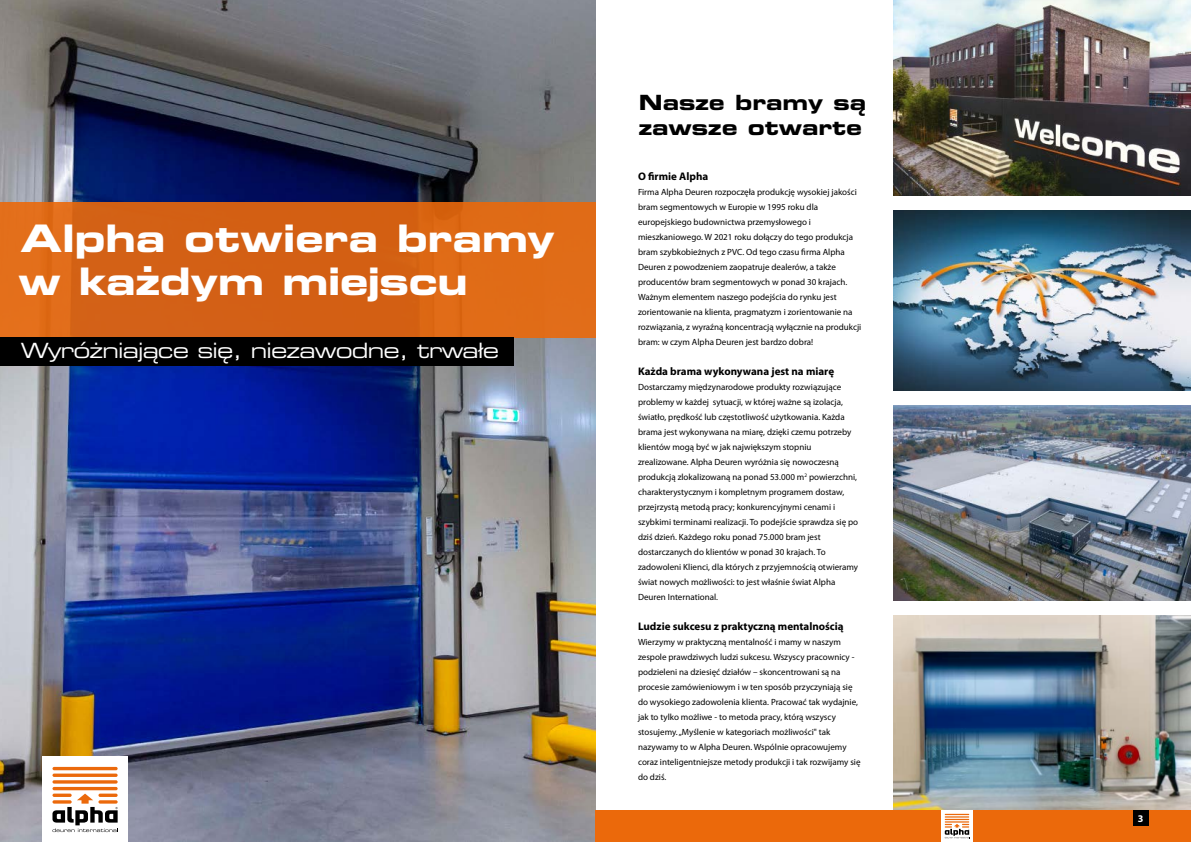
<style>
.page{position:relative;width:1191px;height:842px;background:#fff}
.page>*{position:absolute;margin:0;border:0;box-sizing:border-box;transform-origin:0 0}
.t1{font:38px "Eurostile LT Pro Bold Ex 2";letter-spacing:-.01em;color:#fff}
.t2{font:21px "Eurostile LT Pro Ex 2";letter-spacing:-.04em;color:#fff}
.t3{font:21px/25px "Eurostile LT Pro Bold Ex 2";color:#000}
.t4{font:700 11px "Myriad Pro";color:#000}
.t5{font:700 10.2px "Myriad Pro";color:#fff}
.t6{font:9px/15px "Myriad Pro";color:#000}
</style>
<div class="page">
<img style="left:0;top:0;width:595px;height:842px">
<img style="left:893px;top:0;width:298px;height:195px">
<img style="left:893px;top:615px;width:298px;height:195px">
<img style="left:893px;top:210px;width:298px;height:180px">
<img style="left:893px;top:405px;width:298px;height:195px">
<div style="left:595px;top:810px;width:596px;height:32px;background:#eb690b"></div>
<div style="left:1133px;top:810px;width:15px;height:15px;background:#000"></div>
<div style="left:43px;top:757px;width:85px;height:85px;background:#fff"></div>
<hr style="left:52px;top:767px;width:66px;height:3px;background:#eb690b;border-radius:2px">
<svg style="left:52px;top:780px;width:66px;height:4px"></svg>
<svg style="left:52px;top:773px;width:66px;height:4px"></svg>
<hr style="left:52px;top:787px;width:66px;height:3px;background:#eb690b;border-radius:2px">
<svg style="left:52px;top:794px;width:66px;height:38px"></svg>
<svg style="left:941px;top:810px;width:32px;height:32px"></svg>
<svg style="left:944px;top:814px;width:26px;height:24px"></svg>
<div style="left:0;top:202px;width:595px;height:136px;background:linear-gradient(to bottom,#d86414,#d96517)"></div>
<div style="left:0;top:338px;width:513px;height:28px;background:#000"></div>
<h1 class="t1" style="left:21px;top:212px;width:535px">Alpha otwiera bramy</h1>
<h1 class="t1" style="left:18px;top:254px;width:451px">w każdym miejscu</h1>
<h2 class="t2" style="left:21px;top:336px;width:480px">Wyróżniające się, niezawodne, trwałe</h2>
<h2 class="t3" style="left:639px;top:90px;width:229px">Nasze bramy są zawsze otwarte</h2>
<p class="t4" style="left:638px;top:169px;width:72px">O firmie Alpha</p>
<p class="t6" style="left:638px;top:184px;width:225px">Firma Alpha Deuren rozpoczęła produkcję wysokiej jakości bram segmentowych w Europie w 1995 roku dla europejskiego budownictwa przemysłowego i mieszkaniowego. W 2021 roku dołączy do tego produkcja bram szybkobieżnych z PVC. Od tego czasu firma Alpha Deuren z powodzeniem zaopatruje dealerów, a także producentów bram segmentowych w ponad 30 krajach.<br>Ważnym elementem naszego podejścia do rynku jest zorientowanie na klienta, pragmatyzm i zorientowanie na rozwiązania, z wyraźną koncentracją wyłącznie na produkcji bram: w czym Alpha Deuren jest bardzo dobra!</p>
<p class="t4" style="left:638px;top:364px;width:198px">Każda brama wykonywana jest na miarę</p>
<p class="t6" style="left:638px;top:379px;width:222px">Dostarczamy międzynarodowe produkty rozwiązujące problemy w każdej sytuacji, w której ważne są izolacja, światło, prędkość lub częstotliwość użytkowania. Każda brama jest wykonywana na miarę, dzięki czemu potrzeby klientów mogą być w jak największym stopniu zrealizowane. Alpha Deuren wyróżnia się nowoczesną produkcją zlokalizowaną na ponad 53.000 m<sup>2</sup> powierzchni, charakterystycznym i kompletnym programem dostaw, przejrzystą metodą pracy; konkurencyjnymi cenami i szybkimi terminami realizacji. To podejście sprawdza się po dziś dzień. Każdego roku ponad 75.000 bram jest dostarczanych do klientów w ponad 30 krajach. To zadowoleni Klienci, dla których z przyjemnością otwieramy świat nowych możliwości: to jest właśnie świat Alpha Deuren International.</p>
<p class="t4" style="left:638px;top:619px;width:207px">Ludzie sukcesu z praktyczną mentalnością</p>
<p class="t6" style="left:638px;top:634px;width:224px">Wierzymy w praktyczną mentalność i mamy w naszym zespole prawdziwych ludzi sukcesu. Wszyscy pracownicy - podzieleni na dziesięć działów – skoncentrowani są na procesie zamówieniowym i w ten sposób przyczyniają się do wysokiego zadowolenia klienta. Pracować tak wydajnie, jak to tylko możliwe - to metoda pracy, którą wszyscy stosujemy. „Myślenie w kategoriach możliwości" tak nazywamy to w Alpha Deuren. Wspólnie opracowujemy coraz inteligentniejsze metody produkcji i tak rozwijamy się do dziś.</p>
<p class="t5" style="left:1138px;top:811px;width:7px">3</p>
</div>
